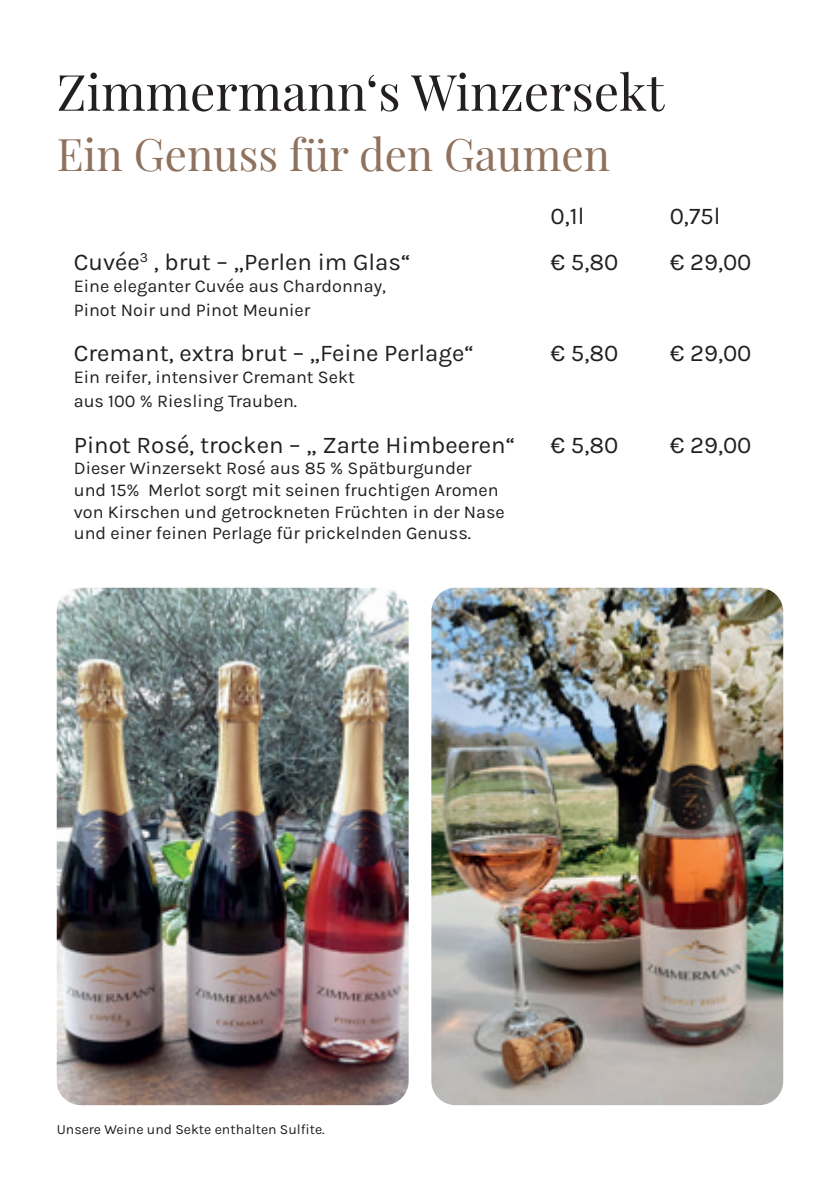
<style>
.page{position:relative;width:840px;height:1191px;background:#fff}
.page>*{position:absolute;margin:0;border:0;box-sizing:border-box;transform-origin:0 0}
.t1{font:50px "Playfair Display";color:#231f20}
.t2{font:44px "Playfair Display";color:#8f725d}
.t3{font:24px "Karla";color:#231f20}
.t4{font:18px/21.6px "Karla";color:#231f20}
.t5{font:14px "Karla";color:#231f20}
</style>
<div class="page">
<img style="left:57px;top:588px;width:351px;height:517px">
<img style="left:431px;top:588px;width:351px;height:517px">
<h1 class="t1" style="left:57px;top:53px;width:608px">Zimmermann‘s Winzersekt</h1>
<h2 class="t2" style="left:57px;top:120px;width:554px">Ein Genuss für den Gaumen</h2>
<h3 class="t3" style="left:550px;top:201px;width:35px">0,1l</h3>
<h3 class="t3" style="left:669px;top:201px;width:52px">0,75l</h3>
<h3 class="t3" style="left:74px;top:246px;width:338px">Cuvée<sup>3</sup> , brut – „Perlen im Glas“</h3>
<h3 class="t3" style="left:550px;top:246px;width:69px">€ 5,80</h3>
<h3 class="t3" style="left:669px;top:246px;width:83px">€ 29,00</h3>
<p class="t4" style="left:74px;top:273px;width:313px;line-height:24px">Eine eleganter Cuvée aus Chardonnay,<br>Pinot Noir und Pinot Meunier</p>
<h3 class="t3" style="left:74px;top:338px;width:401px">Cremant, extra brut – „Feine Perlage“</h3>
<h3 class="t3" style="left:550px;top:338px;width:69px">€ 5,80</h3>
<h3 class="t3" style="left:669px;top:338px;width:83px">€ 29,00</h3>
<p class="t4" style="left:74px;top:364px;width:282px;line-height:24px">Ein reifer, intensiver Cremant Sekt aus 100 % Riesling Trauben.</p>
<h3 class="t3" style="left:74px;top:429px;width:443px">Pinot Rosé, trocken – „ Zarte Himbeeren“</h3>
<h3 class="t3" style="left:550px;top:429px;width:69px">€ 5,80</h3>
<h3 class="t3" style="left:669px;top:429px;width:83px">€ 29,00</h3>
<p class="t4" style="left:74px;top:457px;width:432px">Dieser Winzersekt Rosé aus 85 % Spätburgunder und 15% Merlot sorgt mit seinen fruchtigen Aromen von Kirschen und getrockneten Früchten in der Nase und einer feinen Perlage für prickelnden Genuss.</p>
<p class="t5" style="left:57px;top:1120px;width:269px">Unsere Weine und Sekte enthalten Sulfite.</p>
</div>
